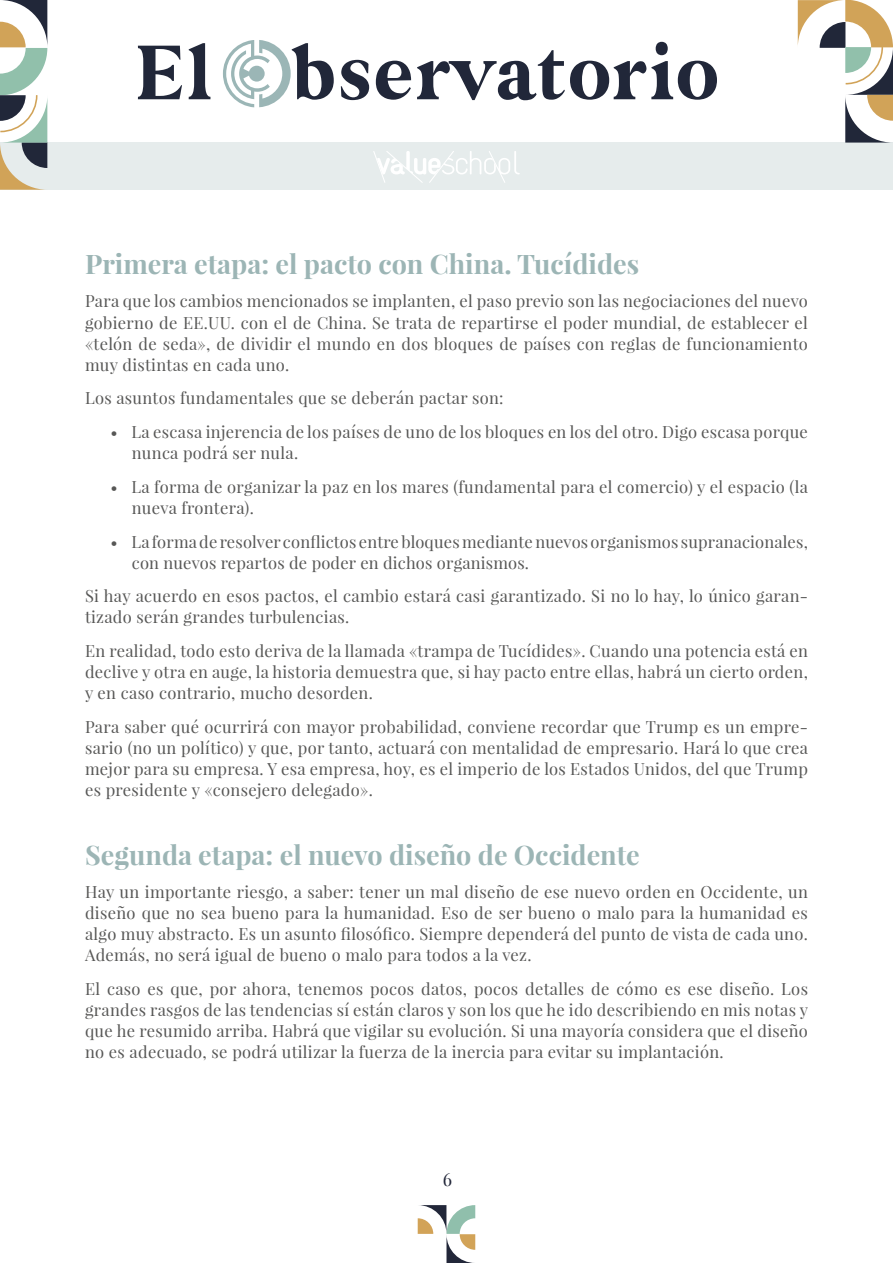
<style>
.page{position:relative;width:893px;height:1263px;background:#fff}
.page>*{position:absolute;margin:0;border:0;box-sizing:border-box;transform-origin:0 0}
.t1{font:85.8px "Glamour Absolute Condensed";letter-spacing:.05em;color:#212739}
.T2{font:700 27px "Playfair Display";color:#9cb5b5}
.t2{font:18px "Playfair Display";color:#222739}
.Parrafo{font:16.5px/21px "Playfair Display";letter-spacing:.02em;color:#575756;text-align:justify}
</style>
<div class="page">
<div style="left:0;top:142px;width:893px;height:48px;background:#e6ecec"></div>
<svg style="left:798px;top:0;width:95px;height:142px"></svg>
<svg style="left:0;top:0;width:47px;height:190px"></svg>
<svg style="left:223px;top:40px;width:68px;height:67px"></svg>
<svg style="left:418px;top:1205px;width:57px;height:58px"></svg>
<svg style="left:373px;top:151px;width:147px;height:32px"></svg>
<h1 class="t1" style="left:137px;top:20px;width:583px">El bservatorio</h1>
<p class="T2" style="left:85px;top:247px;width:556px">Primera etapa: el pacto con China. Tucídides</p>
<p class="Parrafo" style="left:85px;top:291px;width:724px">Para que los cambios mencionados se implanten, el paso previo son las negociaciones del nuevo gobierno de EE.UU. con el de China. Se trata de repartirse el poder mundial, de establecer el «telón de seda», de dividir el mundo en dos bloques de países con reglas de funcionamiento muy distintas en cada uno.</p>
<p class="Parrafo" style="left:85px;top:387px;width:420px">Los asuntos fundamentales que se deberán pactar son:</p>
<p class="Parrafo" style="left:132px;top:421px;width:678px;text-indent:-21px">• La escasa injerencia de los países de uno de los bloques en los del otro. Digo escasa porque nunca podrá ser nula.</p>
<p class="Parrafo" style="left:132px;top:476px;width:678px;text-indent:-21px">• La forma de organizar la paz en los mares (fundamental para el comercio) y el espacio (la nueva frontera).</p>
<p class="Parrafo" style="left:132px;top:531px;width:678px;text-indent:-21px">• La forma de resolver conflictos entre bloques mediante nuevos organismos supranacionales, con nuevos repartos de poder en dichos organismos.</p>
<p class="Parrafo" style="left:85px;top:585px;width:724px">Si hay acuerdo en esos pactos, el cambio estará casi garantizado. Si no lo hay, lo único garan&shy;tizado serán grandes turbulencias.</p>
<p class="Parrafo" style="left:85px;top:640px;width:724px">En realidad, todo esto deriva de la llamada «trampa de Tucídides». Cuando una potencia está en declive y otra en auge, la historia demuestra que, si hay pacto entre ellas, habrá un cierto orden, y en caso contrario, mucho desorden.</p>
<p class="Parrafo" style="left:85px;top:716px;width:724px">Para saber qué ocurrirá con mayor probabilidad, conviene recordar que Trump es un empre&shy;sario (no un político) y que, por tanto, actuará con mentalidad de empresario. Hará lo que crea mejor para su empresa. Y esa empresa, hoy, es el imperio de los Estados Unidos, del que Trump es presidente y «consejero delegado».</p>
<p class="T2" style="left:85px;top:837px;width:556px">Segunda etapa: el nuevo diseño de Occidente</p>
<p class="Parrafo" style="left:85px;top:881px;width:724px">Hay un importante riesgo, a saber: tener un mal diseño de ese nuevo orden en Occidente, un diseño que no sea bueno para la humanidad. Eso de ser bueno o malo para la humanidad es algo muy abstracto. Es un asunto filosófico. Siempre dependerá del punto de vista de cada uno.<br>Además, no será igual de bueno o malo para todos a la vez.</p>
<p class="Parrafo" style="left:85px;top:978px;width:724px">El caso es que, por ahora, tenemos pocos datos, pocos detalles de cómo es ese diseño. Los grandes rasgos de las tendencias sí están claros y son los que he ido describiendo en mis notas y que he resumido arriba. Habrá que vigilar su evolución. Si una mayoría considera que el diseño no es adecuado, se podrá utilizar la fuerza de la inercia para evitar su implantación.</p>
<p class="t2" style="left:443px;top:1168px;width:11px">6</p>
</div>
